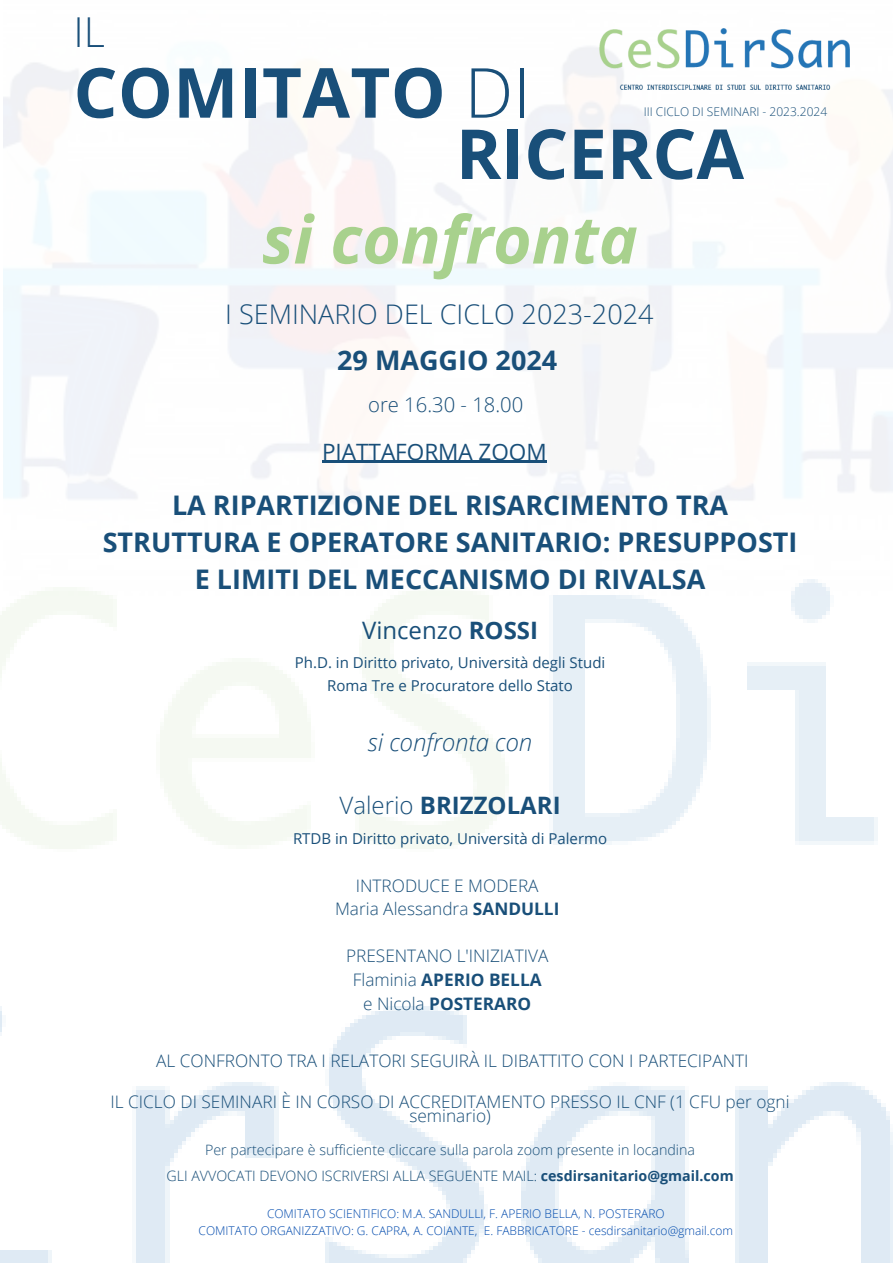
<style>
.page{position:relative;width:893px;height:1263px;background:#fff}
.page>*{position:absolute;margin:0;border:0;box-sizing:border-box;transform-origin:0 0}
.t1{font:700 69px/61.3px "Open Sans";letter-spacing:.005em;color:#194f79}
.t2{font:italic 700 66px "Open Sans";color:#a8d18d}
.t3{font:300 41.25px "Open Sans";color:#194f79}
.t4{font:700 27px/37.1px "Open Sans";color:#194f79;text-align:center}
.t5{font:300 27px "Open Sans";color:#194f79}
.t6{font:700 24px "Open Sans";color:#194f79}
.t7{font:italic 300 24px "Open Sans";color:#194f79}
.t8{font:24px "Open Sans";color:#194f79}
.t9{font:22.5px "Open Sans";color:#194f79}
.t10{font:300 20.25px "Open Sans";color:#194f79}
.t11{font:300 17.25px/14.1px "Open Sans";color:#194f79;text-align:center}
.t12{font:700 17.25px "Open Sans";color:#194f79}
.t13{font:15px/22.5px "Open Sans";color:#194f79;text-align:center}
.t14{font:300 14.25px "Open Sans";color:#194f79}
.t15{font:300 12px "Open Sans";color:#004aad}
.t16{font:300 12px "Open Sans";color:#194f79}
.s1{font-weight:300}
.s2{font-weight:700}
</style>
<div class="page">
<img style="left:4px;top:28px;width:889px;height:476px">
<img style="left:600px;top:29px;width:249px;height:61px">
<img style="left:0;top:1006px;width:893px;height:257px">
<hr style="left:322px;top:461px;width:225px;height:2px;background:#194f79">
<h1 class="t3" style="left:74px;top:3px;width:33px">IL</h1>
<h1 class="t1" style="left:456px;top:60px;width:290px;text-indent:-382px">COMITATO <span class="s1">DI<br></span>RICERCA</h1>
<p class="t2" style="left:262px;top:193px;width:377px">si confronta</p>
<h4 class="t16" style="left:644px;top:103px;width:185px">III CICLO DI SEMINARI - 2023.2024</h4>
<h3 class="t5" style="left:225px;top:295px;width:430px">I SEMINARIO DEL CICLO 2023-2024</h3>
<p class="t4" style="left:337px;top:341px;width:222px">29 MAGGIO 2024</p>
<h5 class="t10" style="left:368px;top:390px;width:157px">ore 16.30 - 18.00</h5>
<p class="t9" style="left:322px;top:435px;width:226px">PIATTAFORMA ZOOM</p>
<h3 class="t4" style="left:103px;top:486px;width:696px">LA RIPARTIZIONE DEL RISARCIMENTO TRA<br>STRUTTURA E OPERATORE SANITARIO: PRESUPPOSTI<br>E LIMITI DEL MECCANISMO DI RIVALSA</h3>
<p class="t8" style="left:362px;top:614px;width:177px">Vincenzo <span class="s2">ROSSI</span></p>
<p class="t13" style="left:295px;top:651px;width:312px">Ph.D. in Diritto privato, Università degli Studi<br>Roma Tre e Procuratore dello Stato</p>
<p class="t7" style="left:368px;top:726px;width:166px">si confronta con</p>
<p class="t6" style="left:340px;top:788px;width:222px"><span class="s1">Valerio</span> BRIZZOLARI</p>
<p class="t13" style="left:293px;top:827px;width:316px">RTDB in Diritto privato, Università di Palermo</p>
<p class="t11" style="left:356px;top:878px;width:184px">INTRODUCE E MODERA</p>
<p class="t11" style="left:335px;top:901px;width:226px">Maria Alessandra <span class="s2">SANDULLI</span></p>
<h6 class="t11" style="left:346px;top:949px;width:204px">PRESENTANO L'INIZIATIVA</h6>
<p class="t12" style="left:353px;top:967px;width:190px"><span class="s1">Flaminia</span> APERIO BELLA</p>
<p class="t12" style="left:363px;top:991px;width:170px"><span class="s1">e Nicola</span> POSTERARO</p>
<p class="t11" style="left:156px;top:1053px;width:594px">AL CONFRONTO TRA I RELATORI SEGUIRÀ IL DIBATTITO CON I PARTECIPANTI</p>
<p class="t11" style="left:110px;top:1094px;width:680px">IL CICLO DI SEMINARI È IN CORSO DI ACCREDITAMENTO PRESSO IL CNF (1 CFU per ogni seminario)</p>
<p class="t14" style="left:205px;top:1140px;width:491px">Per partecipare è sufficiente cliccare sulla parola zoom presente in locandina</p>
<p class="t14" style="left:166px;top:1166px;width:569px">GLI AVVOCATI DEVONO ISCRIVERSI ALLA SEGUENTE MAIL: <span class="s2">cesdirsanitario@gmail.com</span></p>
<p class="t15" style="left:267px;top:1205px;width:399px">COMITATO SCIENTIFICO: M.A. SANDULLI, F. APERIO BELLA, N. POSTERARO</p>
<h2 class="t15" style="left:199px;top:1222px;width:536px">COMITATO ORGANIZZATIVO: G. CAPRA, A. COIANTE, E. FABBRICATORE - cesdirsanitario@gmail.com</h2>
</div>
